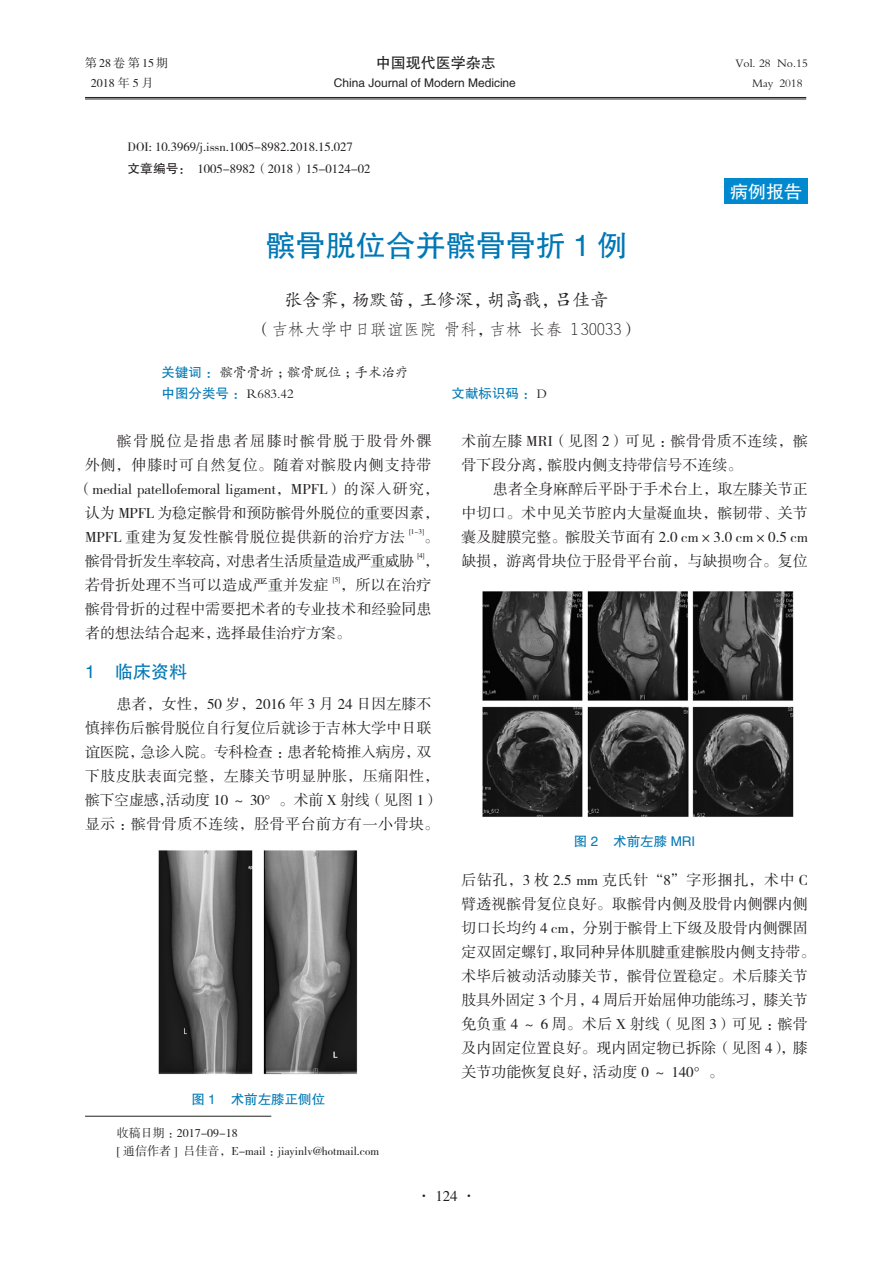
<style>
.page{position:relative;width:893px;height:1263px;background:#fff}
.page>*{position:absolute;margin:0;border:0;box-sizing:border-box;transform-origin:0 0}
.中文1{font:30px "FZHTK GBK1 0";color:#0078b6}
.中文2{font:18px "FZKTK GBK1 0";color:#231f20}
._1标题{font:18px "FZHTK GBK1 0";color:#0078b6}
.t1{font:18px "FZHTK GBK1 0";color:#fff}
.中文3{font:16.5px "FZFSK GBK1 0";color:#231f20}
.全文段路样式{font:15px/24px "FZSSK GBK1 0";letter-spacing:.005em;color:#231f20}
.全文段路样式-2{font:15px "FZSSK GBK1 0";letter-spacing:-.04em;color:#231f20}
.全文段路样式-3{font:15px "FZSSK GBK1 0";letter-spacing:.06em;color:#231f20}
.全文段路样式-4{font:15px "FZSSK GBK1 0";letter-spacing:.04em;color:#231f20}
.全文段路样式-5{font:15px "FZSSK GBK1 0";letter-spacing:.11em;color:#231f20}
.t2{font:15px "FZHTK GBK1 0";color:#231f20}
.中文4{font:13.5px "FZKTK GBK1 0";color:#231f20}
._4中文标题_1{font:13.5px "FZHTK GBK1 0";color:#0078b6}
.中文4-2{font:13.5px "FZHTK GBK1 0";color:#0078b6}
.t3{font:12.75px "FZSSK GBK1 0";color:#231f20}
.收稿日期{font:12px "FZSSK GBK1 0";color:#231f20}
.t4{font:12px "FZHTK GBK1 0";color:#231f20}
.t5{font:12px "FZKTK GBK1 0";color:#231f20}
.收稿日期-2{font:12px "FZSSK GBK1 0";letter-spacing:.175em;color:#231f20}
.全文段路样式-6{font:7.2px "FZSSK GBK1 0";color:#231f20}
.s1{font-family:"FZHTK GBK1 0"}
.s2{font-family:"FZHTK GBK1 0";color:#0078b6}
.s3{font-family:"FZKTK GBK1 0";color:#231f20}
</style>
<div class="page">
<hr style="left:85px;top:97px;width:721px;height:1px;background:#231f20">
<hr style="left:85px;top:99px;width:721px;height:1px;background:#231f20">
<hr style="left:85px;top:1116px;width:186px;height:1px;background:#231f20">
<img style="left:158px;top:850px;width:200px;height:225px">
<img style="left:482px;top:591px;width:312px;height:226px">
<div style="left:724px;top:179px;width:84px;height:25px;background:#0089cf"></div>
<p class="收稿日期-2" style="left:85px;top:57px;width:85px">第28卷第15期</p>
<p class="t2" style="left:376px;top:55px;width:121px">中国现代医学杂志</p>
<p class="t5" style="left:735px;top:57px;width:74px">Vol. 28 No.15</p>
<p class="收稿日期" style="left:91px;top:76px;width:64px">2018 年 5 月</p>
<p class="t4" style="left:334px;top:76px;width:184px">China Journal of Modern Medicine</p>
<p class="t5" style="left:752px;top:76px;width:52px">May 2018</p>
<p class="t3" style="left:128px;top:140px;width:227px">DOI: 10.3969/j.issn.1005-8982.2018.15.027</p>
<p class="t3" style="left:128px;top:162px;width:244px"><span class="s1">文章编号：</span> 1005-8982（2018）15-0124-02</p>
<p class="t1" style="left:730px;top:182px;width:73px">病例报告</p>
<p class="中文1" style="left:266px;top:229px;width:363px">髌骨脱位合并髌骨骨折 1 例</p>
<p class="中文2" style="left:284px;top:290px;width:326px">张含霁，杨默笛，王修深，胡高戬，吕佳音</p>
<p class="中文3" style="left:255px;top:320px;width:384px">（吉林大学中日联谊医院 骨科，吉林 长春 130033）</p>
<p class="中文4" style="left:162px;top:365px;width:249px"><span class="s2">关键词：</span>髌骨骨折；髌骨脱位；手术治疗</p>
<p class="中文4" style="left:162px;top:386px;width:134px"><span class="s2">中图分类号：</span>R683.42</p>
<p class="中文4-2" style="left:452px;top:386px;width:97px">文献标识码：<span class="s3">D</span></p>
<p class="全文段路样式-5" style="left:117px;top:433px;width:316px">髌骨脱位是指患者屈膝时髌骨脱于股骨外髁</p>
<p class="全文段路样式-3" style="left:85px;top:457px;width:348px">外侧，伸膝时可自然复位。随着对髌股内侧支持带</p>
<p class="全文段路样式" style="left:78px;top:478px;width:363px">（medial patellofemoral ligament，MPFL）的深入研究，</p>
<p class="全文段路样式" style="left:85px;top:502px;width:356px">认为 MPFL 为稳定髌骨和预防髌骨外脱位的重要因素，</p>
<p class="全文段路样式-4" style="left:85px;top:529px;width:322px">MPFL 重建为复发性髌骨脱位提供新的治疗方法</p>
<p class="全文段路样式-6" style="left:409px;top:528px;width:17px">[1-3]</p>
<p class="全文段路样式" style="left:461px;top:430px;width:348px">术前左膝 MRI（见图 2）可见：髌骨骨质不连续，髌骨下段分离，髌股内侧支持带信号不连续。</p>
<p class="全文段路样式" style="left:461px;top:478px;width:348px;text-align:justify;text-indent:32px">患者全身麻醉后平卧于手术台上，取左膝关节正中切口。术中见关节腔内大量凝血块，髌韧带、关节囊及腱膜完整。髌股关节面有 2.0 cm×3.0 cm×0.5 cm缺损，游离骨块位于胫骨平台前，与缺损吻合。复位</p>
<p class="全文段路样式" style="left:424px;top:526px;width:16px">。</p>
<p class="全文段路样式-2" style="left:85px;top:553px;width:331px">髌骨骨折发生率较高，对患者生活质量造成严重威胁</p>
<p class="全文段路样式-6" style="left:417px;top:552px;width:8px">[4]</p>
<p class="全文段路样式" style="left:424px;top:550px;width:16px">，</p>
<p class="全文段路样式" style="left:85px;top:574px;width:245px">若骨折处理不当可以造成严重并发症</p>
<p class="全文段路样式-6" style="left:333px;top:576px;width:9px">[5]</p>
<p class="全文段路样式" style="left:85px;top:574px;width:348px;text-align:justify;text-indent:255px">，所以在治疗髌骨骨折的过程中需要把术者的专业技术和经验同患者的想法结合起来，选择最佳治疗方案。</p>
<p class="_1标题" style="left:85px;top:661px;width:103px">1 临床资料</p>
<p class="全文段路样式" style="left:85px;top:692px;width:356px;text-indent:32px">患者，女性，50 岁，2016 年 3 月 24 日因左膝不慎摔伤后髌骨脱位自行复位后就诊于吉林大学中日联谊医院，急诊入院。专科检查：患者轮椅推入病房，双下肢皮肤表面完整，左膝关节明显肿胀，压痛阳性，髌下空虚感，活动度 10 ～ 30°。术前 X 射线（见图 1）显示：髌骨骨质不连续，胫骨平台前方有一小骨块。</p>
<p class="_4中文标题_1" style="left:191px;top:1092px;width:135px">图 1 术前左膝正侧位</p>
<p class="收稿日期" style="left:117px;top:1126px;width:122px">收稿日期：2017-09-18</p>
<p class="收稿日期" style="left:117px;top:1144px;width:264px">[ 通信作者 ] 吕佳音，E-mail ：jiayinlv@hotmail.com</p>
<p class="_4中文标题_1" style="left:574px;top:834px;width:123px">图 2 术前左膝 MRI</p>
<p class="全文段路样式" style="left:461px;top:869px;width:356px">后钻孔，3 枚 2.5 mm 克氏针“8”字形捆扎，术中 C臂透视髌骨复位良好。取髌骨内侧及股骨内侧髁内侧切口长均约 4 cm，分别于髌骨上下级及股骨内侧髁固定双固定螺钉，取同种异体肌腱重建髌股内侧支持带。术毕后被动活动膝关节，髌骨位置稳定。术后膝关节肢具外固定 3 个月，4 周后开始屈伸功能练习，膝关节免负重 4 ～ 6 周。术后 X 射线（见图 3）可见：髌骨及内固定位置良好。现内固定物已拆除（见图 4），膝关节功能恢复良好，活动度 0 ～ 140°。</p>
<p class="全文段路样式" style="left:417px;top:1184px;width:61px">· 124 ·</p>
</div>
